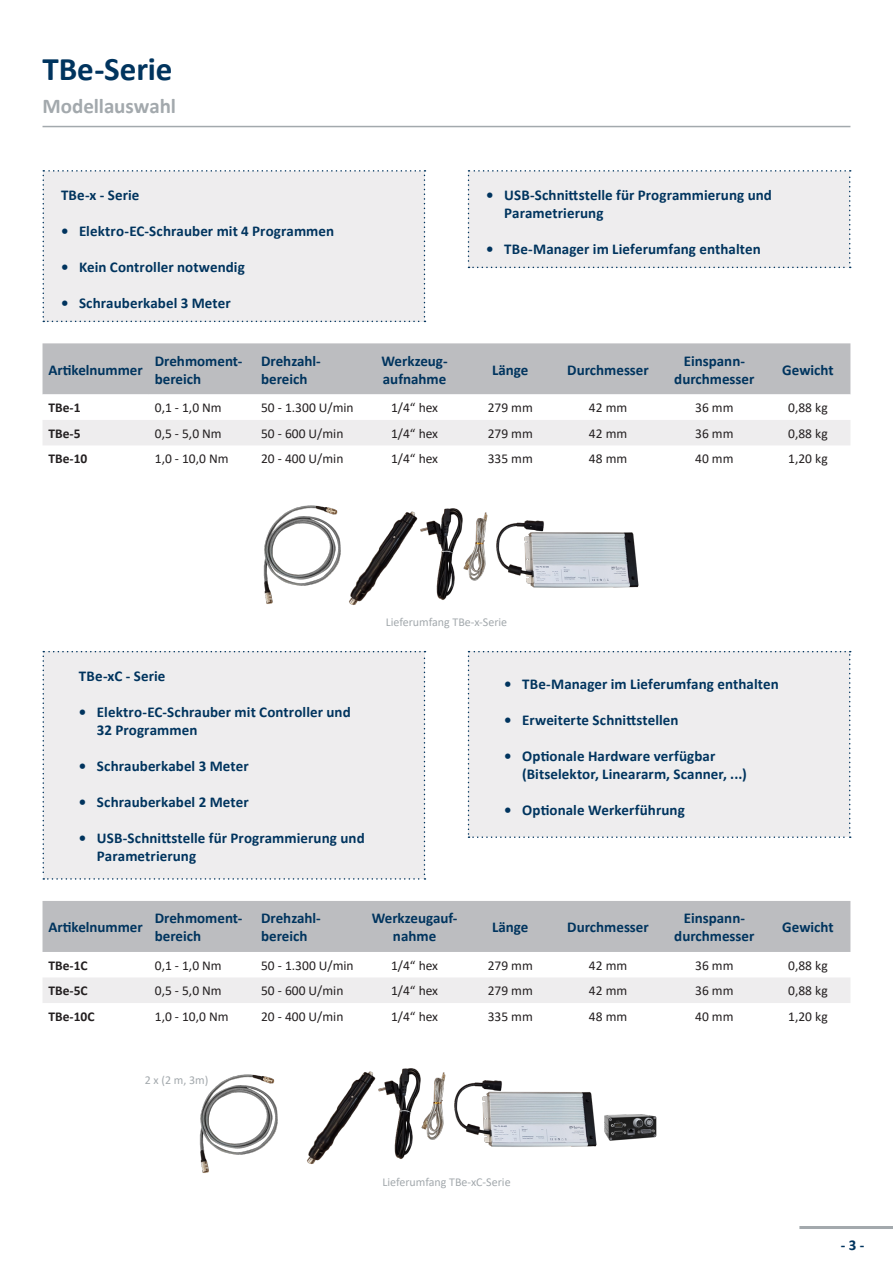
<style>
.page{position:relative;width:893px;height:1263px;background:#fff}
.page>*{position:absolute;margin:0;border:0;box-sizing:border-box;transform-origin:0 0}
.t1{font:700 33px "Calibri";letter-spacing:-.005em;color:#00345e}
.t2{font:700 21px "Calibri";letter-spacing:-.005em;color:#a3a9ad}
.Titeltext{font:700 15px/18px "Calibri";letter-spacing:.005em;color:#00345e}
.t3{font:13.5px "Calibri";color:#231f20}
.t4{font:700 13.5px "Calibri";color:#231f20}
.Inhalt_Produkt{font:12px "Calibri";color:#a3a9ad}
</style>
<div class="page">
<hr style="left:799px;top:1226px;width:94px;height:3px;background:#a3a9ad">
<hr style="left:43px;top:126px;width:807px;height:1px;background:#a3a9ad">
<svg style="left:43px;top:343px;width:807px;height:102px"></svg>
<div style="left:43px;top:170px;width:382px;height:152px;background:#eeedee"></div>
<div style="left:468px;top:170px;width:383px;height:98px;background:#eeedee"></div>
<img style="left:349px;top:508px;width:290px;height:97px">
<img style="left:263px;top:505px;width:78px;height:99px">
<div style="left:468px;top:651px;width:383px;height:187px;background:#eeedee"></div>
<div style="left:43px;top:651px;width:382px;height:229px;background:#eeedee"></div>
<svg style="left:43px;top:901px;width:807px;height:102px"></svg>
<img style="left:604px;top:1114px;width:53px;height:27px">
<img style="left:307px;top:1068px;width:290px;height:96px">
<img style="left:199px;top:1074px;width:79px;height:99px">
<p class="t1" style="left:43px;top:46px;width:131px">TBe-Serie</p>
<p class="t2" style="left:43px;top:91px;width:135px">Modellauswahl</p>
<p class="Titeltext" style="left:61px;top:186px;width:80px">TBe-x - Serie</p>
<p class="Titeltext" style="left:61px;top:222px;width:275px">• Elektro-EC-Schrauber mit 4 Programmen</p>
<p class="Titeltext" style="left:61px;top:258px;width:185px">• Kein Controller notwendig</p>
<p class="Titeltext" style="left:61px;top:294px;width:171px">• Schrauberkabel 3 Meter</p>
<p class="Titeltext" style="left:504px;top:186px;width:269px;text-indent:-18px">• USB-Schnittstelle für Programmierung und<br>Parametrierung</p>
<p class="Titeltext" style="left:486px;top:240px;width:276px">• TBe-Manager im Lieferumfang enthalten</p>
<p class="Titeltext" style="left:49px;top:360px;width:96px">Artikelnummer</p>
<p class="Titeltext" style="left:155px;top:351px;width:89px">Drehmoment&shy;bereich</p>
<p class="Titeltext" style="left:261px;top:351px;width:61px">Drehzahl&shy;bereich</p>
<p class="Titeltext" style="left:382px;top:351px;width:68px">Werkzeug&shy;aufnahme</p>
<p class="Titeltext" style="left:492px;top:360px;width:38px">Länge</p>
<p class="Titeltext" style="left:567px;top:360px;width:83px">Durchmesser</p>
<p class="Titeltext" style="left:674px;top:351px;width:82px;text-align:center">Einspann&shy;durchmesser</p>
<p class="Titeltext" style="left:782px;top:360px;width:53px">Gewicht</p>
<p class="t4" style="left:49px;top:398px;width:34px">TBe-1</p>
<p class="t3" style="left:155px;top:398px;width:68px">0,1 - 1,0 Nm</p>
<p class="t3" style="left:261px;top:398px;width:94px">50 - 1.300 U/min</p>
<p class="t3" style="left:391px;top:398px;width:49px">1/4“ hex</p>
<p class="t3" style="left:488px;top:398px;width:47px">279 mm</p>
<p class="t3" style="left:589px;top:398px;width:40px">42 mm</p>
<p class="t3" style="left:695px;top:398px;width:40px">36 mm</p>
<p class="t3" style="left:788px;top:398px;width:41px">0,88 kg</p>
<p class="t4" style="left:49px;top:424px;width:34px">TBe-5</p>
<p class="t3" style="left:155px;top:424px;width:68px">0,5 - 5,0 Nm</p>
<p class="t3" style="left:261px;top:424px;width:84px">50 - 600 U/min</p>
<p class="t3" style="left:391px;top:424px;width:49px">1/4“ hex</p>
<p class="t3" style="left:488px;top:424px;width:47px">279 mm</p>
<p class="t3" style="left:589px;top:424px;width:40px">42 mm</p>
<p class="t3" style="left:695px;top:424px;width:40px">36 mm</p>
<p class="t3" style="left:788px;top:424px;width:41px">0,88 kg</p>
<p class="t4" style="left:49px;top:449px;width:40px">TBe-10</p>
<p class="t3" style="left:155px;top:449px;width:75px">1,0 - 10,0 Nm</p>
<p class="t3" style="left:261px;top:449px;width:84px">20 - 400 U/min</p>
<p class="t3" style="left:391px;top:449px;width:49px">1/4“ hex</p>
<p class="t3" style="left:488px;top:449px;width:47px">335 mm</p>
<p class="t3" style="left:589px;top:449px;width:40px">48 mm</p>
<p class="t3" style="left:695px;top:449px;width:40px">40 mm</p>
<p class="t3" style="left:788px;top:449px;width:41px">1,20 kg</p>
<p class="Titeltext" style="left:79px;top:666px;width:88px">TBe-xC - Serie</p>
<p class="Titeltext" style="left:97px;top:702px;width:255px;text-indent:-18px">• Elektro-EC-Schrauber mit Controller und<br>32 Programmen</p>
<p class="Titeltext" style="left:79px;top:756px;width:171px">• Schrauberkabel 3 Meter</p>
<p class="Titeltext" style="left:79px;top:792px;width:171px">• Schrauberkabel 2 Meter</p>
<p class="Titeltext" style="left:97px;top:828px;width:269px;text-indent:-18px">• USB-Schnittstelle für Programmierung und<br>Parametrierung</p>
<p class="Inhalt_Produkt" style="left:386px;top:613px;width:123px">Lieferumfang TBe-x-Serie</p>
<p class="Titeltext" style="left:504px;top:675px;width:276px">• TBe-Manager im Lieferumfang enthalten</p>
<p class="Titeltext" style="left:504px;top:711px;width:176px">• Erweiterte Schnittstellen</p>
<p class="Titeltext" style="left:522px;top:747px;width:226px;text-indent:-18px">• Optionale Hardware verfügbar (Bitselektor, Lineararm, Scanner, ...)</p>
<p class="Titeltext" style="left:504px;top:801px;width:182px">• Optionale Werkerführung</p>
<p class="Titeltext" style="left:49px;top:918px;width:96px">Artikelnummer</p>
<p class="Titeltext" style="left:155px;top:909px;width:89px">Drehmoment&shy;bereich</p>
<p class="Titeltext" style="left:261px;top:909px;width:61px">Drehzahl&shy;bereich</p>
<p class="Titeltext" style="left:372px;top:909px;width:87px;text-align:center">Werkzeugauf&shy;nahme</p>
<p class="Titeltext" style="left:492px;top:918px;width:38px">Länge</p>
<p class="Titeltext" style="left:567px;top:918px;width:83px">Durchmesser</p>
<p class="Titeltext" style="left:674px;top:909px;width:82px;text-align:center">Einspann&shy;durchmesser</p>
<p class="Titeltext" style="left:782px;top:918px;width:53px">Gewicht</p>
<p class="t4" style="left:49px;top:956px;width:41px">TBe-1C</p>
<p class="t3" style="left:155px;top:956px;width:68px">0,1 - 1,0 Nm</p>
<p class="t3" style="left:261px;top:956px;width:94px">50 - 1.300 U/min</p>
<p class="t3" style="left:391px;top:956px;width:49px">1/4“ hex</p>
<p class="t3" style="left:488px;top:956px;width:47px">279 mm</p>
<p class="t3" style="left:589px;top:956px;width:40px">42 mm</p>
<p class="t3" style="left:695px;top:956px;width:40px">36 mm</p>
<p class="t3" style="left:788px;top:956px;width:41px">0,88 kg</p>
<p class="t4" style="left:49px;top:981px;width:41px">TBe-5C</p>
<p class="t3" style="left:155px;top:981px;width:68px">0,5 - 5,0 Nm</p>
<p class="t3" style="left:261px;top:981px;width:84px">50 - 600 U/min</p>
<p class="t3" style="left:391px;top:981px;width:49px">1/4“ hex</p>
<p class="t3" style="left:488px;top:981px;width:47px">279 mm</p>
<p class="t3" style="left:589px;top:981px;width:40px">42 mm</p>
<p class="t3" style="left:695px;top:981px;width:40px">36 mm</p>
<p class="t3" style="left:788px;top:981px;width:41px">0,88 kg</p>
<p class="t4" style="left:49px;top:1007px;width:48px">TBe-10C</p>
<p class="t3" style="left:155px;top:1007px;width:75px">1,0 - 10,0 Nm</p>
<p class="t3" style="left:261px;top:1007px;width:84px">20 - 400 U/min</p>
<p class="t3" style="left:391px;top:1007px;width:49px">1/4“ hex</p>
<p class="t3" style="left:488px;top:1007px;width:47px">335 mm</p>
<p class="t3" style="left:589px;top:1007px;width:40px">48 mm</p>
<p class="t3" style="left:695px;top:1007px;width:40px">40 mm</p>
<p class="t3" style="left:788px;top:1007px;width:41px">1,20 kg</p>
<p class="Inhalt_Produkt" style="left:145px;top:1072px;width:65px">2 x (2 m, 3m)</p>
<p class="Inhalt_Produkt" style="left:382px;top:1174px;width:130px">Lieferumfang TBe-xC-Serie</p>
<p class="Titeltext" style="left:841px;top:1236px;width:25px">- 3 -</p>
</div>
